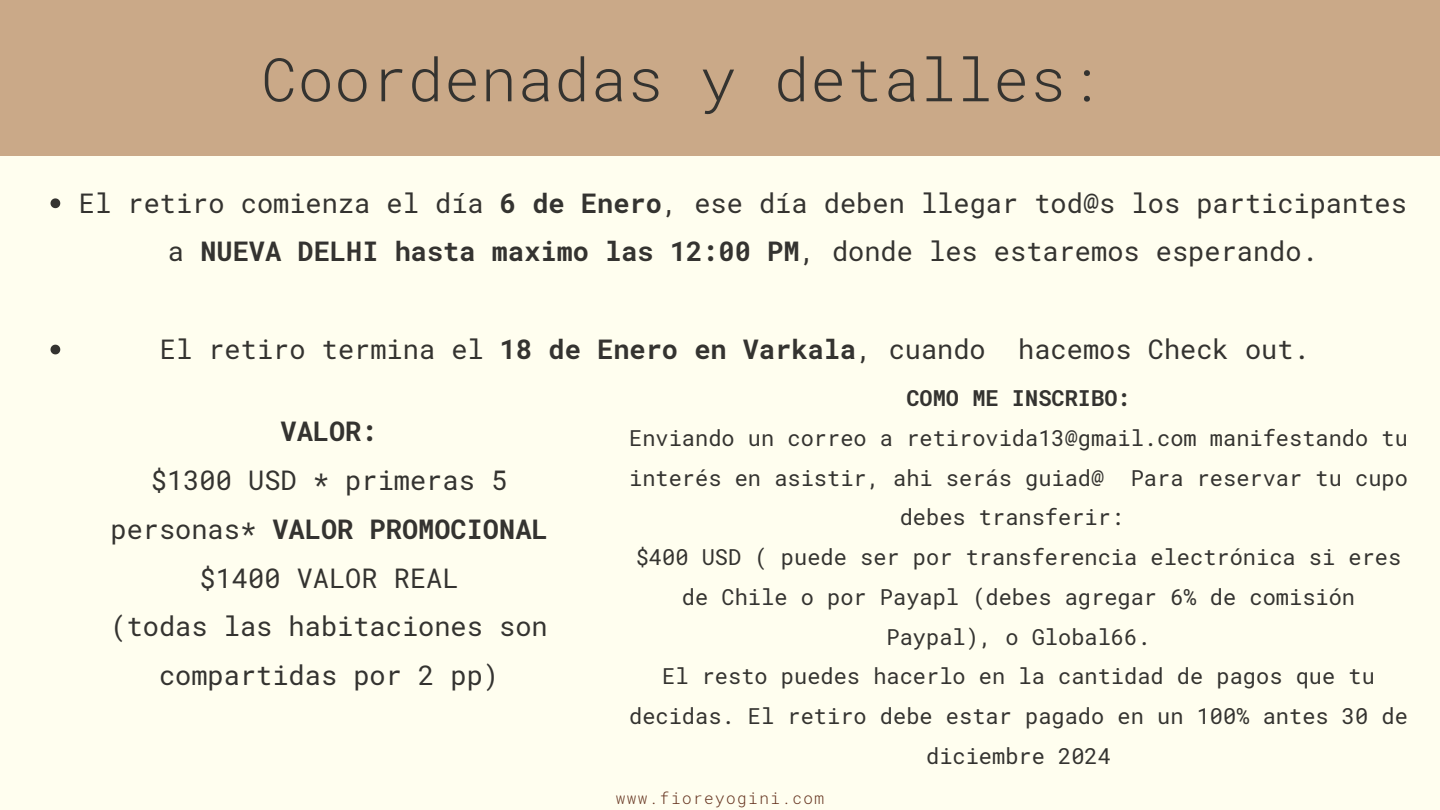
<style>
.page{position:relative;width:1440px;height:810px;background:#fffeef}
.page>*{position:absolute;margin:0;border:0;box-sizing:border-box;transform-origin:0 0}
.t1{font:300 60px "Roboto Mono";letter-spacing:.01em;color:#343330}
.t2{font:27px/48.8px "Roboto Mono";color:#343330;text-align:center}
.t3{font:700 27px "Roboto Mono";color:#343330}
.t4{font:22px/39.8px "Roboto Mono";color:#343330;text-align:center}
.t5{font:700 22px "Roboto Mono";color:#343330}
.t6{font:300 16px "Roboto Mono";letter-spacing:.09em;color:#663521}
.s1{font-weight:700}
</style>
<div class="page">
<div style="left:0;top:0;width:1440px;height:156px;background:#caa988"></div>
<svg style="left:51px;top:198px;width:9px;height:10px"></svg>
<svg style="left:51px;top:345px;width:9px;height:9px"></svg>
<h1 class="t1" style="left:261px;top:38px;width:843px">Coordenadas y detalles:</h1>
<p class="t2" style="left:79px;top:178px;width:1330px">El retiro comienza el día <span class="s1">6 de Enero</span>, ese día deben llegar tod@s los participantes a <span class="s1">NUEVA DELHI hasta maximo las 12:00 PM</span>, donde les estaremos esperando.</p>
<p class="t2" style="left:160px;top:324px;width:1151px">El retiro termina el <span class="s1">18 de Enero en Varkala</span>, cuando hacemos Check out.</p>
<p class="t3" style="left:281px;top:413px;width:99px">VALOR:</p>
<p class="t2" style="left:110px;top:455px;width:439px">$1300 USD * primeras 5 personas* <span class="s1">VALOR PROMOCIONAL </span>$1400 VALOR REAL<br>(todas las habitaciones son compartidas por 2 pp)</p>
<p class="t5" style="left:906px;top:383px;width:226px">COMO ME INSCRIBO:</p>
<p class="t4" style="left:629px;top:417px;width:780px">Enviando un correo a retirovida13@gmail.com manifestando tu interés en asistir, ahi serás guiad@ Para reservar tu cupo debes transferir:<br>$400 USD ( puede ser por transferencia electrónica si eres de Chile o por Payapl (debes agregar 6% de comisión Paypal), o Global66.<br>El resto puedes hacerlo en la cantidad de pagos que tu decidas. El retiro debe estar pagado en un 100% antes 30 de diciembre 2024</p>
<p class="t6" style="left:616px;top:787px;width:210px">www.fioreyogini.com</p>
</div>
